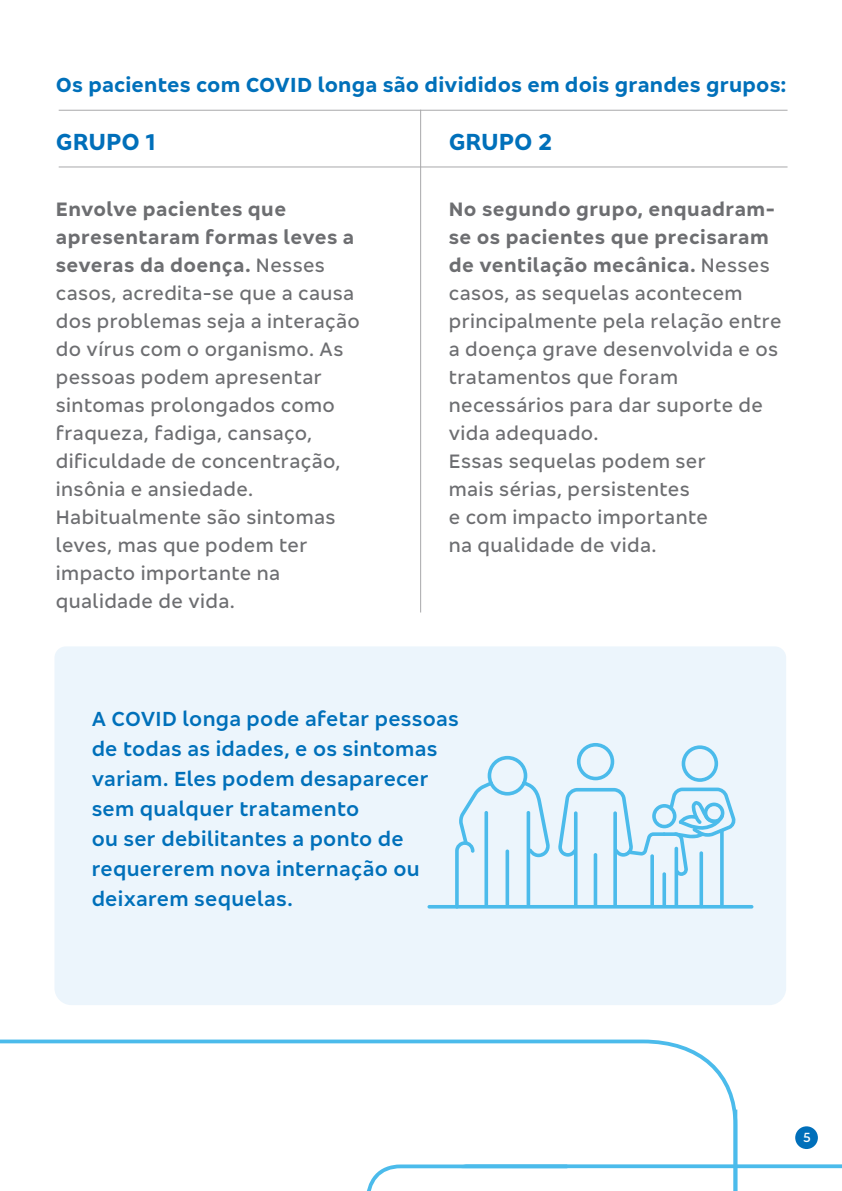
<style>
.page{position:relative;width:842px;height:1191px;background:#fff}
.page>*{position:absolute;margin:0;border:0;box-sizing:border-box;transform-origin:0 0}
.t1{font:700 24px "Bradesco Sans";letter-spacing:-.005em;color:#006fba}
.t2{font:700 24px "Bradesco Sans";letter-spacing:-.005em;color:#0070ba}
.t3{font:600 21px/30px "Bradesco Sans";letter-spacing:.015em;color:#0070ba}
.t4{font:700 21px "Bradesco Sans";letter-spacing:.01em;color:#0070ba}
.t5{font:500 20px/28px "Bradesco Sans";letter-spacing:.02em;color:#6d6e71}
.t6{font:500 14px "Bradesco Sans";color:#fff}
.s1{font-weight:700}
</style>
<div class="page">
<div style="left:55px;top:646px;width:731px;height:359px;background:#ecf5fc"></div>
<hr style="left:59px;top:166px;width:728px;height:1px;background:#a8a8aa">
<hr style="left:59px;top:110px;width:728px;height:1px;background:#a8a8aa">
<hr style="left:420px;top:110px;width:1px;height:502px;background:#a8a8aa">
<hr style="left:427px;top:905px;width:326px;height:3px;background:#4bbbeb;border-radius:2px">
<hr style="left:574px;top:811px;width:3px;height:95px;background:#4bbbeb;border-radius:2px">
<hr style="left:594px;top:853px;width:3px;height:53px;background:#4bbbeb;border-radius:2px">
<svg style="left:613px;top:811px;width:4px;height:95px"></svg>
<svg style="left:720px;top:829px;width:4px;height:77px"></svg>
<svg style="left:699px;top:851px;width:4px;height:57px"></svg>
<svg style="left:650px;top:854px;width:4px;height:52px"></svg>
<svg style="left:662px;top:872px;width:4px;height:34px"></svg>
<svg style="left:674px;top:846px;width:4px;height:60px"></svg>
<svg style="left:455px;top:756px;width:95px;height:149px;background:#d3ecf9"></svg>
<svg style="left:558px;top:743px;width:178px;height:133px;background:#cfeaf8"></svg>
<svg style="left:0;top:1039px;width:736px;height:70px"></svg>
<svg style="left:367px;top:1109px;width:475px;height:82px"></svg>
<p class="t4" style="left:56px;top:71px;width:732px">Os pacientes com COVID longa são divididos em dois grandes grupos:</p>
<p class="t1" style="left:56px;top:126px;width:101px">GRUPO 1</p>
<p class="t2" style="left:449px;top:126px;width:105px">GRUPO 2</p>
<p class="t5" style="left:56px;top:194px;width:305px"><span class="s1">Envolve pacientes que apresentaram formas leves a severas da doença.</span> Nesses casos, acredita-se que a causa dos problemas seja a interação do vírus com o organismo. As pessoas podem apresentar sintomas prolongados como fraqueza, fadiga, cansaço, dificuldade de concentração, insônia e ansiedade.<br>Habitualmente são sintomas leves, mas que podem ter impacto importante na qualidade de vida.</p>
<p class="t5" style="left:449px;top:194px;width:334px"><span class="s1">No segundo grupo, enquadram&shy;se os pacientes que precisaram de ventilação mecânica.</span> Nesses casos, as sequelas acontecem principalmente pela relação entre a doença grave desenvolvida e os tratamentos que foram necessários para dar suporte de vida adequado.<br>Essas sequelas podem ser<br>mais sérias, persistentes<br>e com impacto importante<br>na qualidade de vida.</p>
<p class="t3" style="left:92px;top:702px;width:369px">A COVID longa pode afetar pessoas de todas as idades, e os sintomas variam. Eles podem desaparecer sem qualquer tratamento<br>ou ser debilitantes a ponto de requererem nova internação ou deixarem sequelas.</p>
<p class="t6" style="left:803px;top:1128px;width:9px">5</p>
</div>
